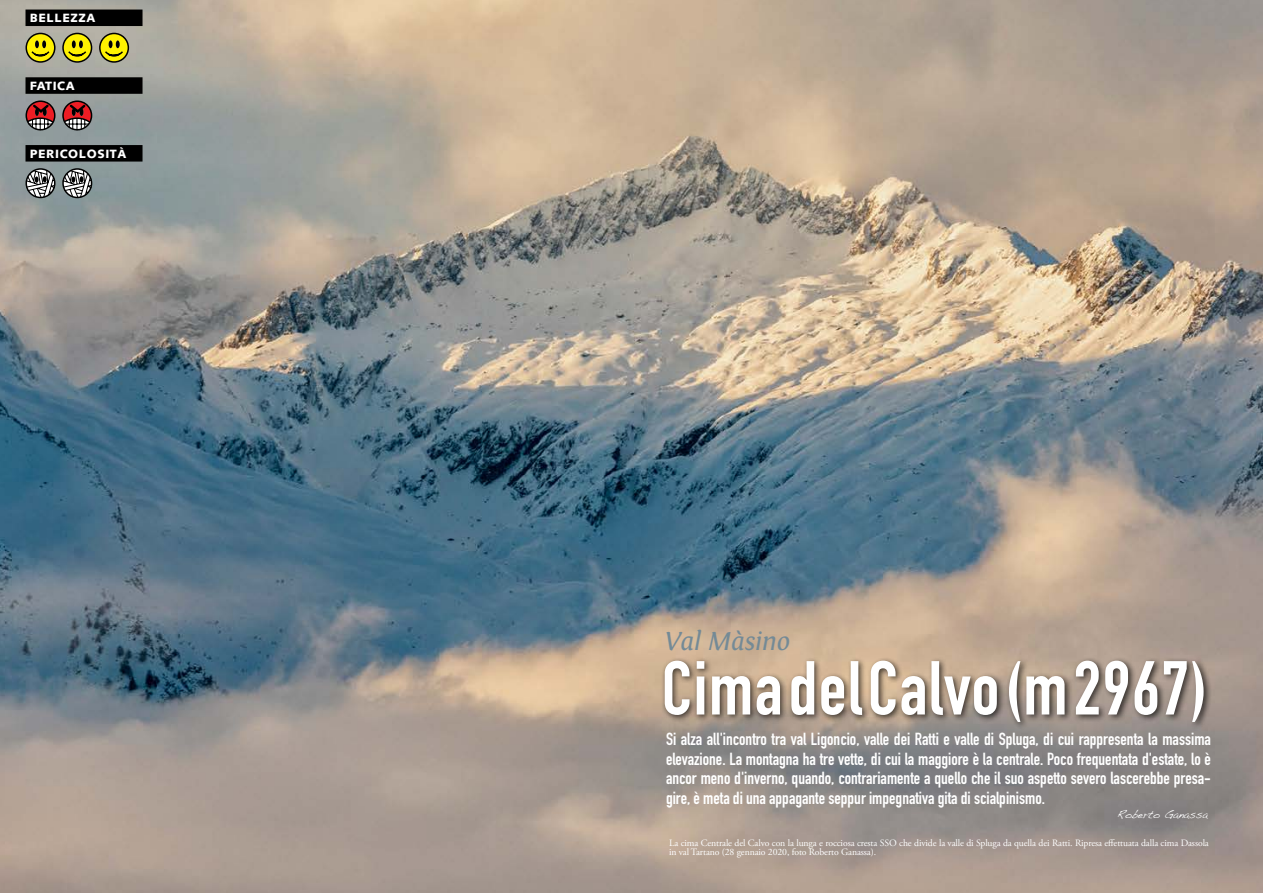
<style>
.page{position:relative;width:1263px;height:893px;background:#fff}
.page>*{position:absolute;margin:0;border:0;box-sizing:border-box;transform-origin:0 0}
.t1{font:700 75px "DIN Condensed";letter-spacing:.02em;color:#fff}
.t2{font:italic 27px "Fontin";letter-spacing:-.005em;color:#748a96}
.t3{font:700 17.25px/19.5px "DIN Condensed";color:#fff;text-align:justify}
.t4{font:900 12px "Syntax";letter-spacing:.05em;color:#fff}
.t5{font:10.8px "Handwriting Dakota";color:#fff}
.t6{font:9.75px/9.8px "Adobe Garamond Pro";letter-spacing:-.01em;color:#fff}
</style>
<div class="page">
<img style="left:0;top:0;width:1263px;height:893px">
<div style="left:661px;top:656px;width:551px;height:74px;background:#000;opacity:.69"></div>
<div style="left:26px;top:10px;width:117px;height:16px;background:#000"></div>
<div style="left:26px;top:77px;width:117px;height:17px;background:#000"></div>
<div style="left:26px;top:145px;width:117px;height:17px;background:#000"></div>
<svg style="left:25px;top:32px;width:31px;height:31px"></svg>
<svg style="left:62px;top:32px;width:68px;height:31px;background:#b0a937"></svg>
<svg style="left:25px;top:100px;width:31px;height:31px"></svg>
<svg style="left:62px;top:100px;width:31px;height:31px"></svg>
<div style="left:26px;top:168px;width:30px;height:30px;border:2px solid #000;border-radius:50%"></div>
<svg style="left:25px;top:169px;width:31px;height:30px"></svg>
<div style="left:62px;top:168px;width:30px;height:30px;border:2px solid #000;border-radius:50%"></div>
<svg style="left:62px;top:169px;width:31px;height:30px"></svg>
<p class="t4" style="left:30px;top:11px;width:67px">BELLEZZA</p>
<p class="t4" style="left:30px;top:79px;width:47px">FATICA</p>
<p class="t4" style="left:30px;top:146px;width:98px">PERICOLOSITÀ</p>
<h2 class="t2" style="left:665px;top:626px;width:127px">Val Màsino</h2>
<h1 class="t1" style="left:662px;top:638px;width:547px">Cima del Calvo (m 2967)</h1>
<p class="t3" style="left:666px;top:730px;width:546px">Si alza all'incontro tra val Ligoncio, valle dei Ratti e valle di Spluga, di cui rappresenta la massima elevazione. La montagna ha tre vette, di cui la maggiore è la centrale. Poco frequentata d'estate, lo è ancor meno d'inverno, quando, contrariamente a quello che il suo aspetto severo lascerebbe presa&shy;gire, è meta di una appagante seppur impegnativa gita di scialpinismo.</p>
<p class="t6" style="left:669px;top:838px;width:541px">La cima Centrale del Calvo con la lunga e rocciosa cresta SSO che divide la valle di Spluga da quella dei Ratti. Ripresa effettuata dalla cima Dassola in val Tartano (28 gennaio 2020, foto Roberto Ganassa).</p>
<p class="t5" style="left:1117px;top:808px;width:92px">Roberto Ganassa</p>
</div>
